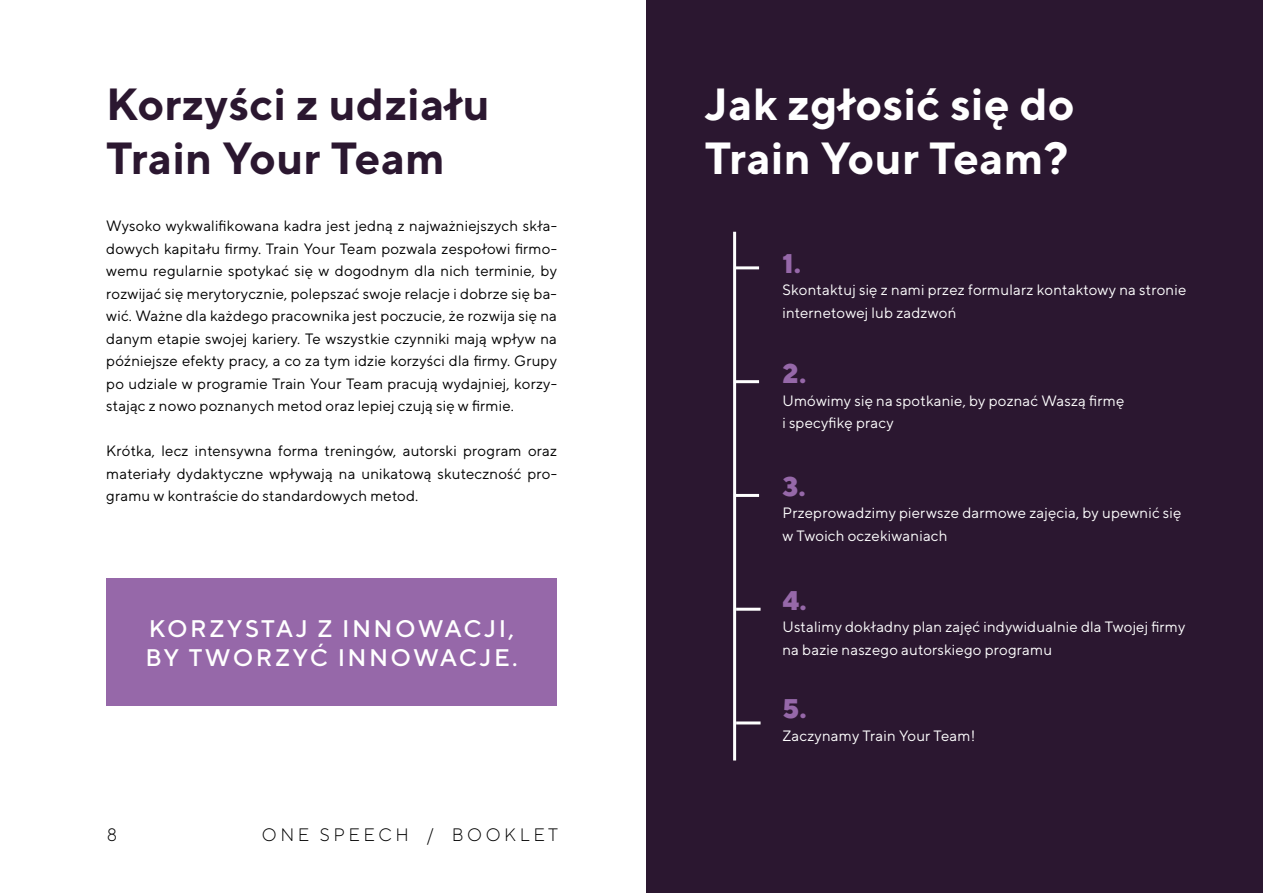
<style>
.page{position:relative;width:1263px;height:893px;background:#fff}
.page>*{position:absolute;margin:0;border:0;box-sizing:border-box;transform-origin:0 0}
.t1{font:700 45px/54px "TT Norms";letter-spacing:.01em;color:#2b1730}
.t2{font:700 45px/54px "TT Norms";letter-spacing:.01em;color:#fff}
.t3{font:800 27px "TT Norms";color:#9668a9}
.t4{font:500 24px/28.8px "TT Norms";letter-spacing:.1em;color:#fff}
.t5{font:300 18px "TT Norms";letter-spacing:.2em;color:#000}
.t6{font:15px/22.5px "TT Norms";letter-spacing:.01em;color:#000;text-align:justify}
.t7{font:15px/22.5px "TT Norms";letter-spacing:.01em;color:#fff}
</style>
<div class="page">
<div style="left:106px;top:578px;width:451px;height:128px;background:#9668a9"></div>
<div style="left:646px;top:0;width:617px;height:893px;background:#2b1730"></div>
<hr style="left:733px;top:232px;width:3px;height:528px;background:#fff">
<hr style="left:735px;top:266px;width:24px;height:3px;background:#fff">
<hr style="left:735px;top:380px;width:24px;height:3px;background:#fff">
<hr style="left:735px;top:494px;width:24px;height:3px;background:#fff">
<hr style="left:736px;top:608px;width:24px;height:3px;background:#fff">
<hr style="left:736px;top:721px;width:24px;height:3px;background:#fff">
<h1 class="t1" style="left:106px;top:76px;width:385px">Korzyści z udziału<br>Train Your Team</h1>
<h1 class="t2" style="left:705px;top:76px;width:371px">Jak zgłosić się do<br>Train Your Team?</h1>
<p class="t6" style="left:106px;top:214px;width:452px">Wysoko wykwalifikowana kadra jest jedną z najważniejszych skła&shy;dowych kapitału firmy. Train Your Team pozwala zespołowi firmo&shy;wemu regularnie spotykać się w dogodnym dla nich terminie, by rozwijać się merytorycznie, polepszać swoje relacje i dobrze się ba&shy;wić. Ważne dla każdego pracownika jest poczucie, że rozwija się na danym etapie swojej kariery. Te wszystkie czynniki mają wpływ na późniejsze efekty pracy, a co za tym idzie korzyści dla firmy. Grupy po udziale w programie Train Your Team pracują wydajniej, korzy&shy;stając z nowo poznanych metod oraz lepiej czują się w firmie.</p>
<p class="t6" style="left:106px;top:439px;width:452px">Krótka, lecz intensywna forma treningów, autorski program oraz materiały dydaktyczne wpływają na unikatową skuteczność pro&shy;gramu w kontraście do standardowych metod.</p>
<h3 class="t4" style="left:146px;top:613px;width:374px">KORZYSTAJ Z INNOWACJI,<br>BY TWORZYĆ INNOWACJE.</h3>
<p class="t5" style="left:107px;top:824px;width:12px">8</p>
<p class="t5" style="left:262px;top:824px;width:298px">ONE SPEECH / BOOKLET</p>
<h2 class="t3" style="left:782px;top:246px;width:20px">1.</h2>
<p class="t7" style="left:782px;top:278px;width:405px">Skontaktuj się z nami przez formularz kontaktowy na stronie internetowej lub zadzwoń</p>
<h2 class="t3" style="left:782px;top:356px;width:25px">2.</h2>
<p class="t7" style="left:782px;top:389px;width:343px">Umówimy się na spotkanie, by poznać Waszą firmę i specyfikę pracy</p>
<h2 class="t3" style="left:782px;top:469px;width:25px">3.</h2>
<p class="t7" style="left:782px;top:501px;width:401px">Przeprowadzimy pierwsze darmowe zajęcia, by upewnić się w Twoich oczekiwaniach</p>
<h2 class="t3" style="left:782px;top:583px;width:26px">4.</h2>
<p class="t7" style="left:782px;top:616px;width:404px">Ustalimy dokładny plan zajęć indywidualnie dla Twojej firmy na bazie naszego autorskiego programu</p>
<h2 class="t3" style="left:782px;top:691px;width:26px">5.</h2>
<p class="t7" style="left:782px;top:724px;width:194px">Zaczynamy Train Your Team!</p>
</div>
